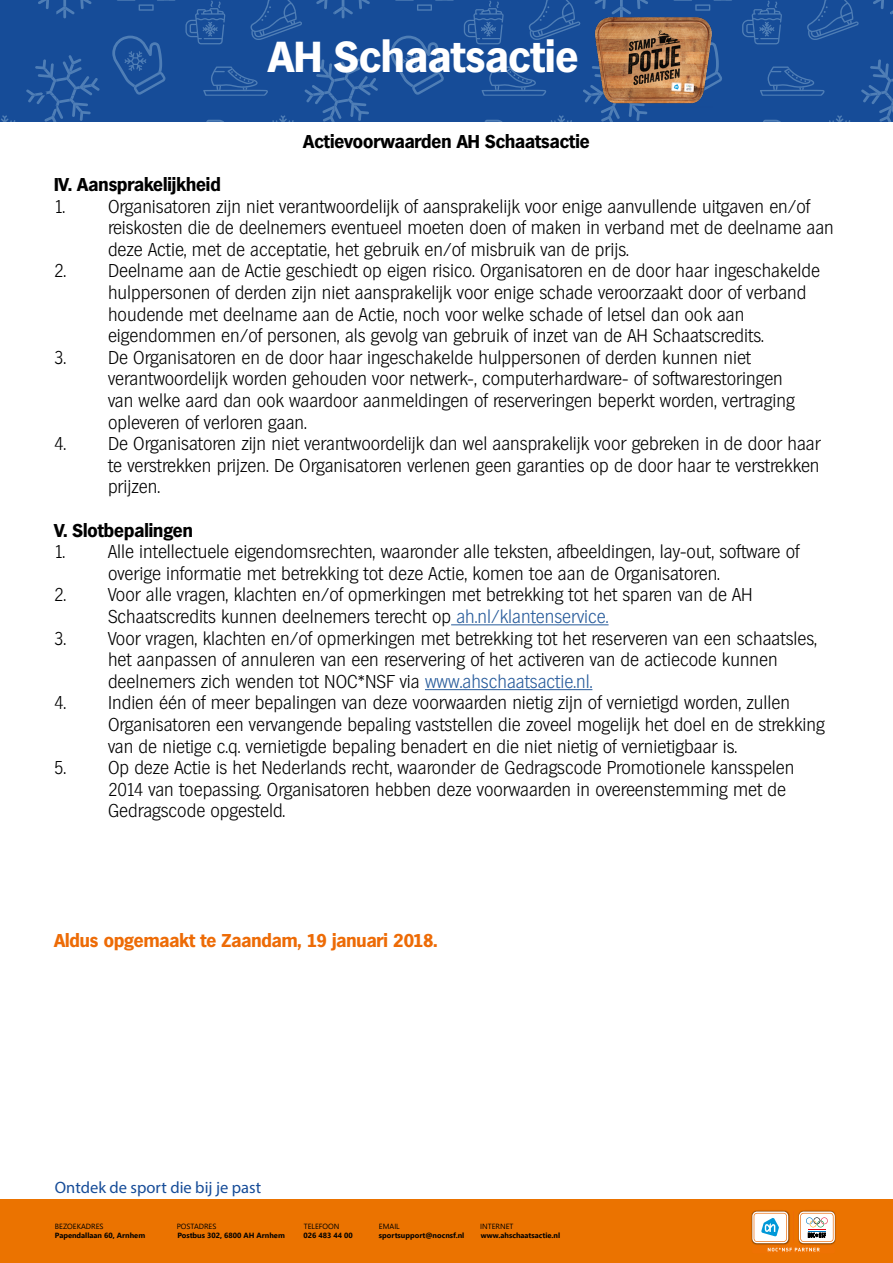
<style>
.page{position:relative;width:893px;height:1263px;background:#fff}
.page>*{position:absolute;margin:0;border:0;box-sizing:border-box;transform-origin:0 0}
.t1{font:700 42px "Hamburg TS";color:#fff}
.t2{font:200 18px/21.6px "Hamburg TS";color:#000}
.t3{font:700 18px "Hamburg TS";color:#000}
.t4{font:700 18px "Hamburg TS";color:#ed6b06}
.t5{font:16.5px "Myriad Pro";color:#164c98}
.t6{font:700 7.5px "Segoe UI";color:#000}
.t7{font:7.5px "Segoe UI";color:#000}
.s1{color:#275b9b}
</style>
<div class="page">
<div style="left:0;top:1199px;width:893px;height:64px;background:#eb7300"></div>
<svg style="left:752px;top:1245px;width:83px;height:8px"></svg>
<svg style="left:752px;top:1211px;width:83px;height:40px"></svg>
<hr style="left:793px;top:1211px;width:1px;height:32px;background:#ed6b06">
<svg style="left:0;top:0;width:893px;height:122px;background:#1b509a"></svg>
<img style="left:594px;top:12px;width:119px;height:97px">
<hr style="left:451px;top:624px;width:158px;height:1px;background:#275b9b">
<hr style="left:425px;top:689px;width:167px;height:1px;background:#275b9b">
<h1 class="t1" style="left:268px;top:32px;width:312px">AH Schaatsactie</h1>
<p class="t3" style="left:303px;top:131px;width:288px">Actievoorwaarden AH Schaatsactie</p>
<p class="t3" style="left:54px;top:174px;width:168px">IV. Aansprakelijkheid</p>
<p class="t2" style="left:108px;top:195px;width:727px;text-indent:-54px">1. Organisatoren zijn niet verantwoordelijk of aansprakelijk voor enige aanvullende uitgaven en/of reiskosten die de deelnemers eventueel moeten doen of maken in verband met de deelname aan deze Actie, met de acceptatie, het gebruik en/of misbruik van de prijs.</p>
<p class="t2" style="left:108px;top:260px;width:713px;text-indent:-54px">2. Deelname aan de Actie geschiedt op eigen risico. Organisatoren en de door haar ingeschakelde hulppersonen of derden zijn niet aansprakelijk voor enige schade veroorzaakt door of verband houdende met deelname aan de Actie, noch voor welke schade of letsel dan ook aan eigendommen en/of personen, als gevolg van gebruik of inzet van de AH Schaatscredits.</p>
<p class="t2" style="left:108px;top:347px;width:688px;text-indent:-54px">3. De Organisatoren en de door haar ingeschakelde hulppersonen of derden kunnen niet verantwoordelijk worden gehouden voor netwerk-, computerhardware- of softwarestoringen van welke aard dan ook waardoor aanmeldingen of reserveringen beperkt worden, vertraging opleveren of verloren gaan.</p>
<p class="t2" style="left:108px;top:433px;width:714px;text-align:justify;text-indent:-54px">4. De Organisatoren zijn niet verantwoordelijk dan wel aansprakelijk voor gebreken in de door haar te verstrekken prijzen. De Organisatoren verlenen geen garanties op de door haar te verstrekken prijzen.</p>
<p class="t3" style="left:54px;top:519px;width:140px">V. Slotbepalingen</p>
<p class="t2" style="left:108px;top:541px;width:693px;text-indent:-54px">1. Alle intellectuele eigendomsrechten, waaronder alle teksten, afbeeldingen, lay-out, software of overige informatie met betrekking tot deze Actie, komen toe aan de Organisatoren.</p>
<p class="t2" style="left:108px;top:584px;width:646px;text-indent:-54px">2. Voor alle vragen, klachten en/of opmerkingen met betrekking tot het sparen van de AH<br>Schaatscredits kunnen deelnemers terecht op <span class="s1">ah.nl/klantenservice.</span></p>
<p class="t2" style="left:108px;top:627px;width:710px;text-indent:-54px">3. Voor vragen, klachten en/of opmerkingen met betrekking tot het reserveren van een schaatsles, het aanpassen of annuleren van een reservering of het activeren van de actiecode kunnen deelnemers zich wenden tot NOC*NSF via <span class="s1">www.ahschaatsactie.nl.</span></p>
<p class="t2" style="left:108px;top:692px;width:718px;text-indent:-54px">4. Indien één of meer bepalingen van deze voorwaarden nietig zijn of vernietigd worden, zullen<br>Organisatoren een vervangende bepaling vaststellen die zoveel mogelijk het doel en de strekking van de nietige c.q. vernietigde bepaling benadert en die niet nietig of vernietigbaar is.</p>
<p class="t2" style="left:108px;top:757px;width:688px;text-indent:-54px">5. Op deze Actie is het Nederlands recht, waaronder de Gedragscode Promotionele kansspelen<br>2014 van toepassing. Organisatoren hebben deze voorwaarden in overeenstemming met de<br>Gedragscode opgesteld.</p>
<p class="t4" style="left:54px;top:930px;width:385px">Aldus opgemaakt te Zaandam, 19 januari 2018.</p>
<p class="t5" style="left:55px;top:1177px;width:208px">Ontdek de sport die bij je past</p>
<p class="t7" style="left:55px;top:1220px;width:50px">BEZOEKADRES</p>
<p class="t7" style="left:177px;top:1220px;width:41px">POSTADRES</p>
<p class="t7" style="left:304px;top:1220px;width:37px">TELEFOON</p>
<p class="t7" style="left:379px;top:1220px;width:22px">EMAIL</p>
<p class="t7" style="left:480px;top:1220px;width:35px">INTERNET</p>
<p class="t6" style="left:55px;top:1229px;width:92px">Papendallaan 60, Arnhem</p>
<p class="t6" style="left:177px;top:1229px;width:109px">Postbus 302, 6800 AH Arnhem</p>
<p class="t6" style="left:304px;top:1229px;width:51px">026 483 44 00</p>
<p class="t6" style="left:379px;top:1229px;width:87px">sportsupport@nocnsf.nl</p>
<p class="t6" style="left:481px;top:1229px;width:81px">www.ahschaatsactie.nl</p>
</div>
